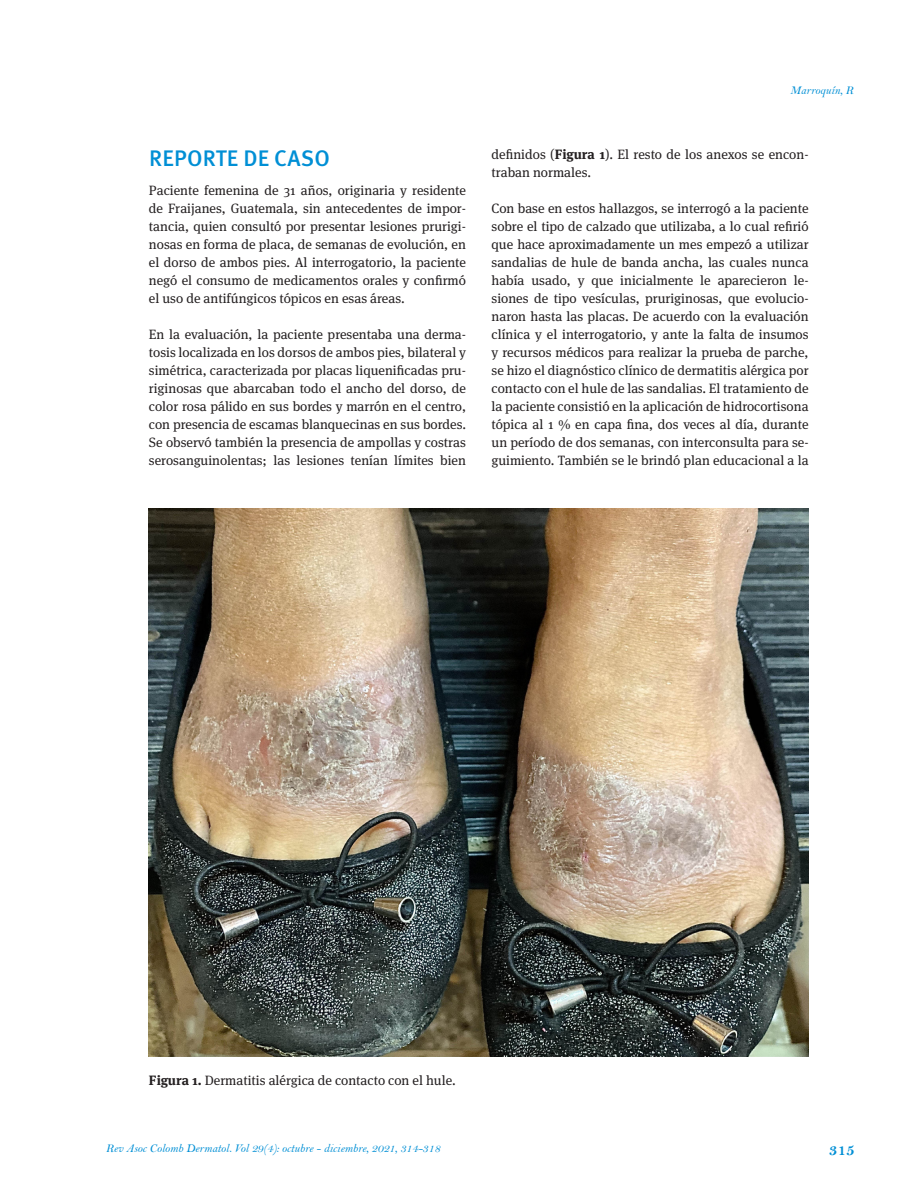
<style>
.page{position:relative;width:915px;height:1191px;background:#fff}
.page>*{position:absolute;margin:0;border:0;box-sizing:border-box;transform-origin:0 0}
.subtitulo{font:500 22.5px "Meta Pro";letter-spacing:.01em;color:#008fd5}
.t1{font:16.5px "Bell MT Bold";color:#008fd5}
.caja_texto{font:13.5px/18px "Meta Serif OT";color:#231f20;text-align:justify}
.marcacion{font:12px "Bell MT Italic";color:#008fd5}
.s1{font-weight:700}
</style>
<div class="page">
<img style="left:149px;top:508px;width:659px;height:548px">
<p class="subtitulo" style="left:149px;top:144px;width:182px">REPORTE DE CASO</p>
<p class="caja_texto" style="left:149px;top:182px;width:318px">Paciente femenina de 31 años, originaria y residente de Fraijanes, Guatemala, sin antecedentes de impor&shy;tancia, quien consultó por presentar lesiones prurigi&shy;nosas en forma de placa, de semanas de evolución, en el dorso de ambos pies. Al interrogatorio, la paciente negó el consumo de medicamentos orales y confirmó el uso de antifúngicos tópicos en esas áreas.</p>
<p class="caja_texto" style="left:149px;top:326px;width:318px">En la evaluación, la paciente presentaba una derma&shy;tosis localizada en los dorsos de ambos pies, bilateral y simétrica, caracterizada por placas liquenificadas pru&shy;riginosas que abarcaban todo el ancho del dorso, de color rosa pálido en sus bordes y marrón en el centro, con presencia de escamas blanquecinas en sus bordes.<br>Se observó también la presencia de ampollas y costras serosanguinolentas; las lesiones tenían límites bien</p>
<p class="marcacion" style="left:789px;top:83px;width:65px">Marroquín, R</p>
<p class="caja_texto" style="left:491px;top:146px;width:318px">definidos (<span class="s1">Figura 1</span>). El resto de los anexos se encon&shy;traban normales.</p>
<p class="caja_texto" style="left:491px;top:200px;width:318px">Con base en estos hallazgos, se interrogó a la paciente sobre el tipo de calzado que utilizaba, a lo cual refirió que hace aproximadamente un mes empezó a utilizar sandalias de hule de banda ancha, las cuales nunca había usado, y que inicialmente le aparecieron le&shy;siones de tipo vesículas, pruriginosas, que evolucio&shy;naron hasta las placas. De acuerdo con la evaluación clínica y el interrogatorio, y ante la falta de insumos y recursos médicos para realizar la prueba de parche, se hizo el diagnóstico clínico de dermatitis alérgica por contacto con el hule de las sandalias. El tratamiento de la paciente consistió en la aplicación de hidrocortisona tópica al 1 % en capa fina, dos veces al día, durante un período de dos semanas, con interconsulta para se&shy;guimiento. También se le brindó plan educacional a la</p>
<p class="caja_texto" style="left:149px;top:1071px;width:308px"><span class="s1">Figura 1.</span> Dermatitis alérgica de contacto con el hule.</p>
<p class="marcacion" style="left:106px;top:1141px;width:336px">Rev Asoc Colomb Dermatol. Vol 29(4): octubre - diciembre, 2021, 314-318</p>
<p class="t1" style="left:828px;top:1140px;width:28px">315</p>
</div>
